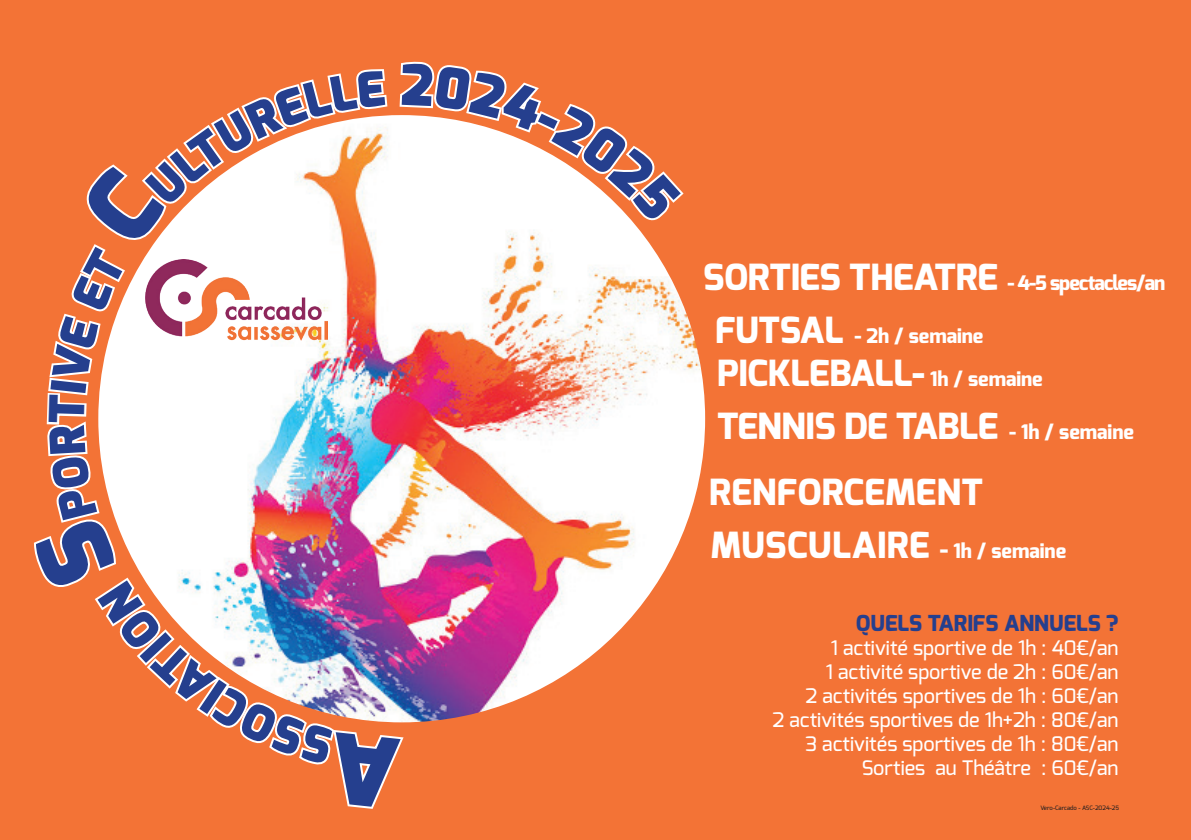
<style>
.page{position:relative;width:1191px;height:840px;background:#fff}
.page>*{position:absolute;margin:0;border:0;box-sizing:border-box;transform-origin:0 0}
.t1{font:800 36px/52.8px "Exo";letter-spacing:-.01em;color:#fff}
.t2{font:800 36px/52.8px "Exo";letter-spacing:.01em;color:#fff}
.t3{font:800 22px "Exo";color:#253f8e}
.t4{font:500 20px/24px "Exo";color:#fff;text-align:right}
.t5{font:800 20px "Exo";letter-spacing:-.05em;color:#fff}
.t6{font:800 20px "Exo";color:#fff}
.t7{font:500 6px "Exo";color:#231f20}
.s1{font-size:36px}
.s2{font-size:20px}
.s3{font-size:24px}
</style>
<div class="page">
<div style="left:0;top:0;width:1191px;height:839px;background:#f37336"></div>
<img style="left:682px;top:302px;width:23px;height:233px">
<img style="left:98px;top:115px;width:584px;height:608px">
<p class="t5" style="left:703px;top:270px;width:463px"><span class="s1">SORTIES THEATRE</span> - 4-5 spectacles/an</p>
<p class="t6" style="left:715px;top:323px;width:270px"><span class="s1">FUTSAL</span> - 2h / semaine</p>
<h1 class="t1" style="left:717px;top:347px;width:418px">PICKLEBALL- <span class="s2">1h / semaine<br></span>TENNIS DE TABLE <span class="s2">- 1h / semaine</span></h1>
<h1 class="t2" style="left:709px;top:466px;width:359px">RENFORCEMENT<br>MUSCULAIRE <span class="s3">-</span> <span class="s2">1h / semaine</span></h1>
<p class="t3" style="left:855px;top:609px;width:264px">QUELS TARIFS ANNUELS ?</p>
<p class="t4" style="left:772px;top:635px;width:347px">1 activité sportive de 1h : 40€/an<br>1 activité sportive de 2h : 60€/an<br>2 activités sportives de 1h : 60€/an<br>2 activités sportives de 1h+2h : 80€/an 3 activités sportives de 1h : 80€/an Sorties au Théâtre : 60€/an</p>
<p class="t7" style="left:1040px;top:803px;width:80px">Vero-Carcado - ASC-2024-25</p>
</div>
